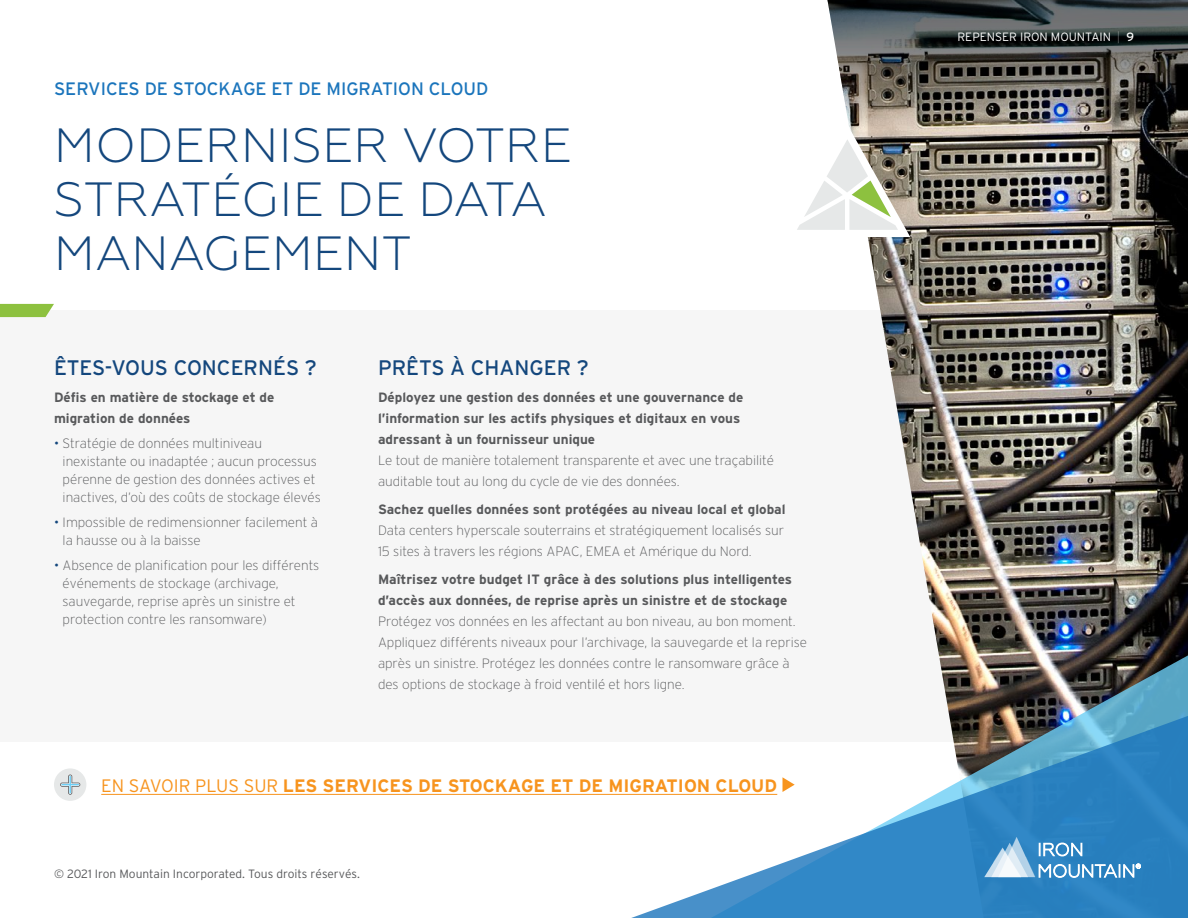
<style>
.page{position:relative;width:1188px;height:918px;background:#fff}
.page>*{position:absolute;margin:0;border:0;box-sizing:border-box;transform-origin:0 0}
.t1{font:300 48px/54px "Geometria";letter-spacing:.01em;color:#14477d}
.t2{font:21px "Interstate";color:#14477d}
.t3{font:700 18px "Interstate";color:#f7941e}
.t4{font:18px "Interstate";color:#1b75bc}
.t5{font:200 13.5px/18px "Interstate";color:#58595b}
.t6{font:700 13.5px/21px "Interstate";color:#58595b}
.t7{font:300 12px "Interstate";color:#58595b}
.t8{font:300 12px "Interstate";color:#fff}
.s1{font-weight:300;color:#14477d}
.s2{font-weight:300}
.s3{font-weight:100}
.s4{font-weight:400}
</style>
<div class="page">
<div style="left:0;top:310px;width:1188px;height:432px;background:#f6f6f6"></div>
<img style="left:870px;top:207px;width:318px;height:441px">
<img style="left:937px;top:648px;width:251px;height:63px">
<svg style="left:594px;top:711px;width:594px;height:207px"></svg>
<img style="left:827px;top:0;width:361px;height:207px">
<svg style="left:984px;top:837px;width:157px;height:41px;background:#60a1cf"></svg>
<svg style="left:0;top:304px;width:54px;height:13px"></svg>
<svg style="left:797px;top:106px;width:122px;height:147px"></svg>
<hr style="left:101px;top:794px;width:676px;height:1px;background:#f7941e">
<svg style="left:783px;top:777px;width:12px;height:15px"></svg>
<div style="left:54px;top:768px;width:32px;height:33px;background:#e6e8e8;border-radius:50%"></div>
<svg style="left:60px;top:775px;width:20px;height:20px"></svg>
<h3 class="t4" style="left:54px;top:78px;width:436px">SERVICES DE STOCKAGE ET DE MIGRATION CLOUD</h3>
<h1 class="t1" style="left:54px;top:118px;width:519px">MODERNISER VOTRE<br>STRATÉGIE DE DATA<br>MANAGEMENT</h1>
<h2 class="t2" style="left:54px;top:354px;width:264px">ÊTES-VOUS CONCERNÉS ?</h2>
<p class="t6" style="left:54px;top:387px;width:222px">Défis en matière de stockage et de migration de données</p>
<p class="t5" style="left:63px;top:434px;width:260px;text-indent:-9px"><span class="s1">•</span> Stratégie de données multiniveau inexistante ou inadaptée ; aucun processus pérenne de gestion des données actives et inactives, d’où des coûts de stockage élevés</p>
<p class="t5" style="left:63px;top:513px;width:257px;text-indent:-9px"><span class="s1">•</span> Impossible de redimensionner facilement à la hausse ou à la baisse</p>
<p class="t5" style="left:63px;top:556px;width:258px;text-indent:-9px"><span class="s1">•</span> Absence de planification pour les différents événements de stockage (archivage, sauvegarde, reprise après un sinistre et protection contre les ransomware)</p>
<h2 class="t2" style="left:378px;top:354px;width:212px">PRÊTS À CHANGER ?</h2>
<p class="t6" style="left:378px;top:387px;width:367px">Déployez une gestion des données et une gouvernance de l’information sur les actifs physiques et digitaux en vous adressant à un fournisseur unique</p>
<p class="t5" style="left:378px;top:450px;width:398px;line-height:21px">Le tout de manière totalement transparente et avec une traçabilité auditable tout au long du cycle de vie des données.</p>
<p class="t6" style="left:378px;top:499px;width:409px">Sachez quelles données sont protégées au niveau local et global</p>
<p class="t5" style="left:378px;top:520px;width:408px;line-height:21px">Data centers hyperscale souterrains et stratégiquement localisés sur<br>15 sites à travers les régions APAC, EMEA et Amérique du Nord.</p>
<p class="t6" style="left:378px;top:568px;width:416px">Maîtrisez votre budget IT grâce à des solutions plus intelligentes d’accès aux données, de reprise après un sinistre et de stockage</p>
<p class="t5" style="left:378px;top:610px;width:430px;line-height:21px">Protégez vos données en les affectant au bon niveau, au bon moment.<br>Appliquez différents niveaux pour l’archivage, la sauvegarde et la reprise après un sinistre. Protégez les données contre le ransomware grâce à des options de stockage à froid ventilé et hors ligne.</p>
<h3 class="t3" style="left:101px;top:775px;width:678px"><span class="s2">EN SAVOIR PLUS SUR</span> LES SERVICES DE STOCKAGE ET DE MIGRATION CLOUD</h3>
<p class="t7" style="left:54px;top:866px;width:307px">© 2021 Iron Mountain Incorporated. Tous droits réservés.</p>
<p class="t8" style="left:958px;top:29px;width:178px">REPENSER IRON MOUNTAIN <span class="s3">|</span> <span class="s4">9</span></p>
</div>
